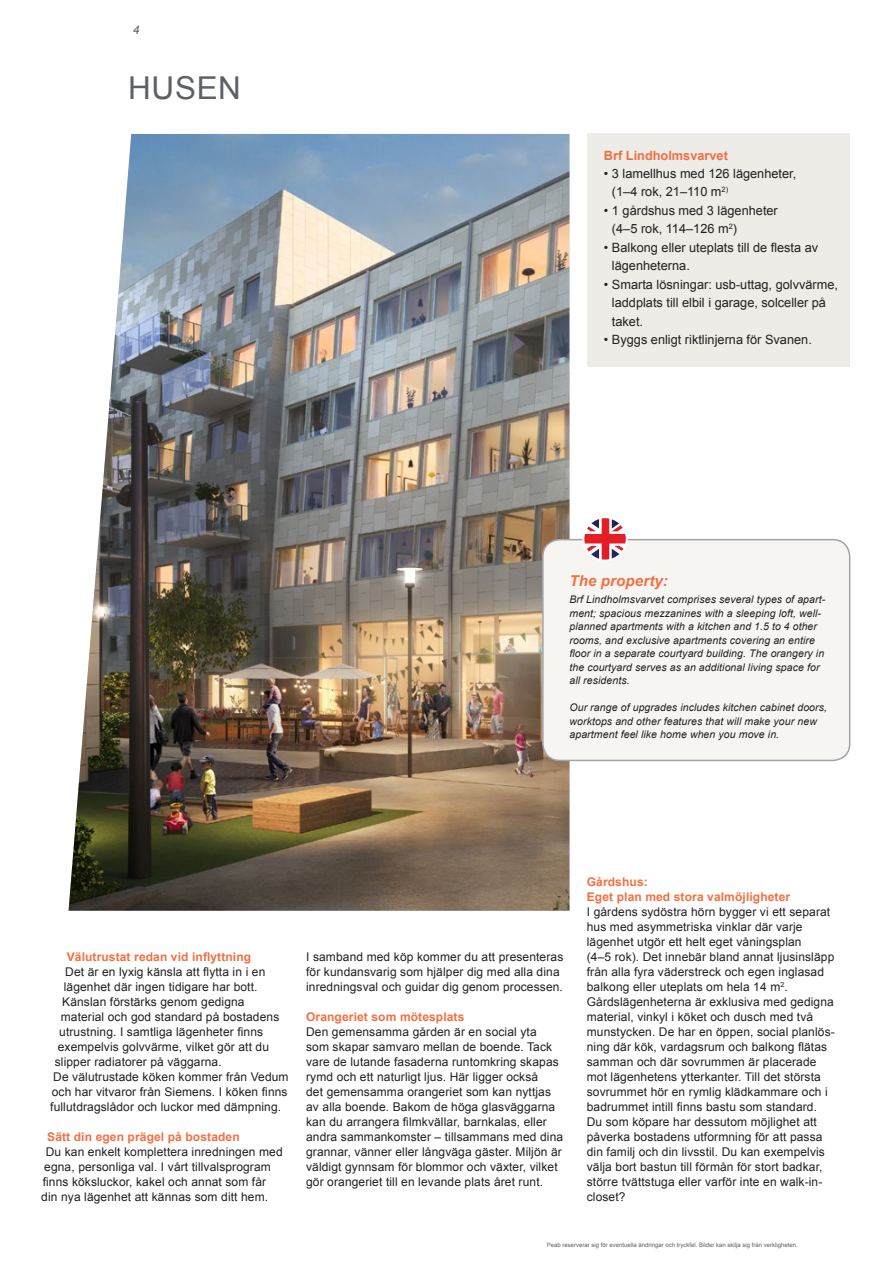
<style>
.page{position:relative;width:893px;height:1263px;background:#fff}
.page>*{position:absolute;margin:0;border:0;box-sizing:border-box;transform-origin:0 0}
.t1{font:31.5px "Arial";letter-spacing:.02em;color:#5d6067}
.t2{font:italic 700 15px "Arial";letter-spacing:.01em;color:#f36f42}
.t3{font:12.75px/18.5px "Arial";color:#231f20}
.t4{font:700 12.75px "Arial";color:#f36f42}
.t5{font:12px/15px "Arial";letter-spacing:.01em;color:#231f20}
.t6{font:700 12px "Arial";letter-spacing:.01em;color:#f36f42}
.t7{font:italic 12px "Arial";color:#5d6067}
.t8{font:italic 10.5px/13.5px "Arial";letter-spacing:.01em;color:#231f20}
.t9{font:6px "Arial";color:#5d6067}
</style>
<div class="page">
<img style="left:69px;top:134px;width:500px;height:777px">
<div style="left:587px;top:134px;width:263px;height:233px;background:#edece7"></div>
<div style="left:543px;top:540px;width:307px;height:220px;background:#f6f5f2;border-radius:17px"></div>
<div style="left:542px;top:539px;width:308px;height:222px;border:2px solid #a1a3a9;border-radius:17px"></div>
<svg style="left:582px;top:518px;width:46px;height:43px"></svg>
<p class="t7" style="left:133px;top:22px;width:8px">4</p>
<p class="t1" style="left:128px;top:68px;width:114px">HUSEN</p>
<p class="t4" style="left:604px;top:147px;width:126px">Brf Lindholmsvarvet</p>
<p class="t3" style="left:612px;top:164px;width:186px;text-indent:-8px">• 3 lamellhus med 126 lägenheter, (1–4 rok, 21–110 m<sup>2)</sup></p>
<p class="t3" style="left:612px;top:201px;width:167px;text-indent:-8px">• 1 gårdshus med 3 lägenheter (4–5 rok, 114–126 m<sup>2</sup>)</p>
<p class="t3" style="left:612px;top:238px;width:208px;text-indent:-8px">• Balkong eller uteplats till de flesta av lägenheterna.</p>
<p class="t3" style="left:612px;top:275px;width:228px;text-indent:-8px">• Smarta lösningar: usb-uttag, golvvärme, laddplats till elbil i garage, solceller på taket.</p>
<p class="t3" style="left:604px;top:330px;width:209px">• Byggs enligt riktlinjerna för Svanen.</p>
<p class="t2" style="left:569px;top:570px;width:100px">The property:</p>
<p class="t8" style="left:569px;top:593px;width:257px">Brf Lindholmsvarvet comprises several types of apart&shy;ment; spacious mezzanines with a sleeping loft, well&shy;planned apartments with a kitchen and 1.5 to 4 other rooms, and exclusive apartments covering an entire floor in a separate courtyard building. The orangery in the courtyard serves as an additional living space for all residents.</p>
<p class="t8" style="left:569px;top:701px;width:259px">Our range of upgrades includes kitchen cabinet doors, worktops and other features that will make your new apartment feel like home when you move in.</p>
<p class="t6" style="left:67px;top:949px;width:186px">Välutrustat redan vid inflyttning</p>
<p class="t5" style="left:65px;top:964px;width:202px">Det är en lyxig känsla att flytta in i en</p>
<p class="t5" style="left:64px;top:979px;width:195px">lägenhet där ingen tidigare har bott.</p>
<p class="t5" style="left:62px;top:994px;width:184px">Känslan förstärks genom gedigna</p>
<p class="t5" style="left:61px;top:1009px;width:220px">material och god standard på bostadens</p>
<p class="t5" style="left:59px;top:1024px;width:205px">utrustning. I samtliga lägenheter finns</p>
<p class="t5" style="left:58px;top:1039px;width:213px">exempelvis golvvärme, vilket gör att du</p>
<p class="t5" style="left:55px;top:1054px;width:169px">slipper radiatorer på väggarna.</p>
<p class="t5" style="left:50px;top:1069px;width:240px;text-align:justify">De välutrustade köken kommer från Vedum och har vitvaror från Siemens. I köken finns fullutdragslådor och luckor med dämpning.</p>
<p class="t6" style="left:47px;top:1129px;width:194px">Sätt din egen prägel på bostaden</p>
<p class="t5" style="left:41px;top:1144px;width:243px;text-indent:4px">Du kan enkelt komplettera inredningen med egna, personliga val. I vårt tillvalsprogram finns köksluckor, kakel och annat som får din nya lägenhet att kännas som ditt hem.</p>
<p class="t5" style="left:306px;top:949px;width:259px">I samband med köp kommer du att presenteras för kundansvarig som hjälper dig med alla dina inredningsval och guidar dig genom processen.</p>
<p class="t6" style="left:306px;top:1009px;width:160px">Orangeriet som mötesplats</p>
<p class="t5" style="left:306px;top:1024px;width:258px">Den gemensamma gården är en social yta<br>som skapar samvaro mellan de boende. Tack vare de lutande fasaderna runtomkring skapas rymd och ett naturligt ljus. Här ligger också<br>det gemensamma orangeriet som kan nyttjas av alla boende. Bakom de höga glasväggarna kan du arrangera filmkvällar, barnkalas, eller andra sammankomster – tillsammans med dina grannar, vänner eller långväga gäster. Miljön är väldigt gynnsam för blommor och växter, vilket gör orangeriet till en levande plats året runt.</p>
<p class="t6" style="left:587px;top:874px;width:62px">Gårdshus:</p>
<p class="t6" style="left:587px;top:889px;width:205px">Eget plan med stora valmöjligheter</p>
<p class="t5" style="left:587px;top:904px;width:249px">I gårdens sydöstra hörn bygger vi ett separat hus med asymmetriska vinklar där varje lägenhet utgör ett helt eget våningsplan<br>(4–5 rok). Det innebär bland annat ljusinsläpp från alla fyra väderstreck och egen inglasad balkong eller uteplats om hela 14 m<sup>2</sup>.</p>
<p class="t5" style="left:587px;top:994px;width:249px">Gårdslägenheterna är exklusiva med gedigna material, vinkyl i köket och dusch med två munstycken. De har en öppen, social planlös&shy;ning där kök, vardagsrum och balkong flätas samman och där sovrummen är placerade mot lägenhetens ytterkanter. Till det största sovrummet hör en rymlig klädkammare och i badrummet intill finns bastu som standard.</p>
<p class="t5" style="left:587px;top:1114px;width:240px">Du som köpare har dessutom möjlighet att påverka bostadens utformning för att passa din familj och din livsstil. Du kan exempelvis välja bort bastun till förmån för stort badkar, större tvättstuga eller varför inte en walk-in&shy;closet?</p>
<p class="t9" style="left:547px;top:1241px;width:253px">Peab reserverar sig för eventuella ändringar och tryckfel. Bilder kan skilja sig från verkligheten.</p>
</div>
